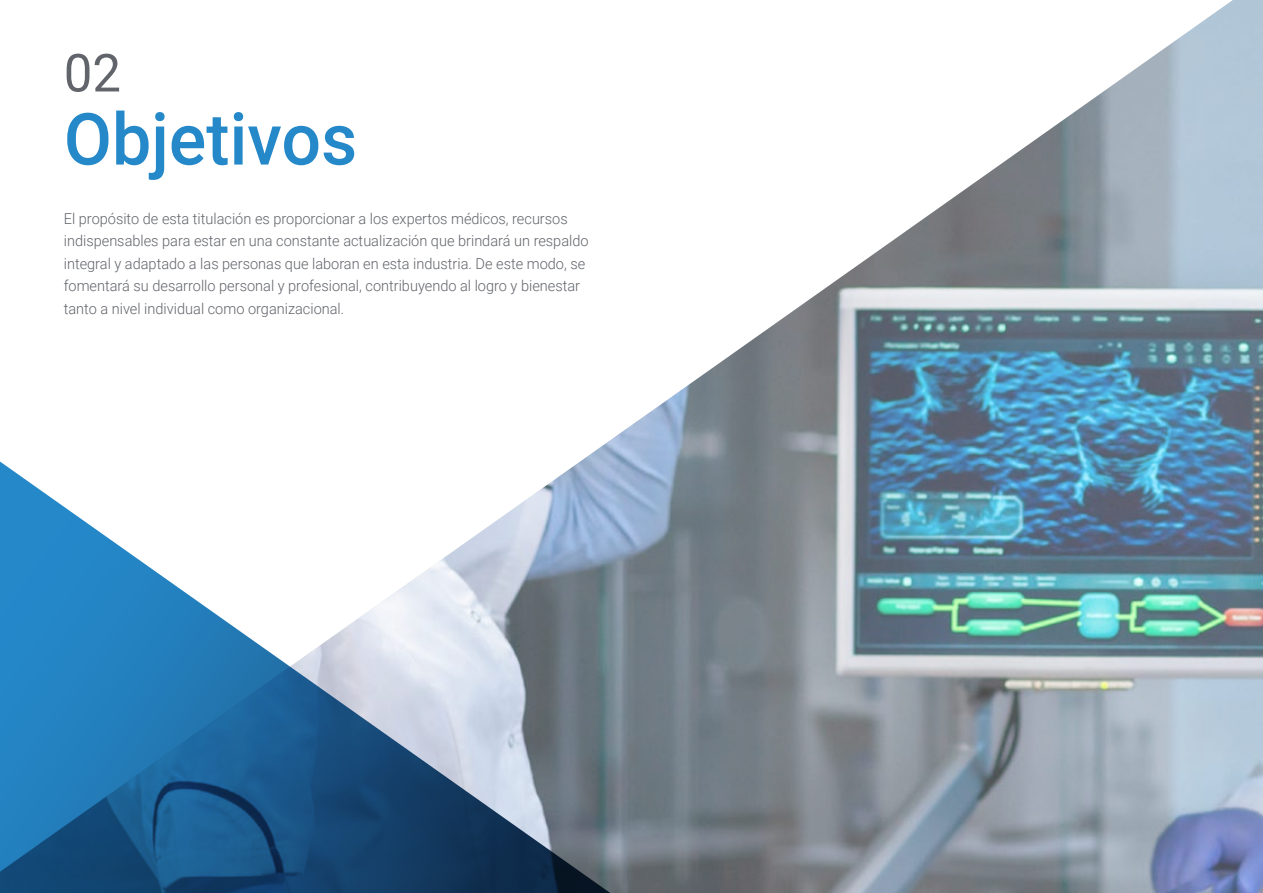
<style>
.page{position:relative;width:1263px;height:893px;background:#fff}
.page>*{position:absolute;margin:0;border:0;box-sizing:border-box;transform-origin:0 0}
.t1{font:500 72px "Roboto";color:#2488c9}
.t2{font:52.5px "Roboto";color:#61646a}
.t3{font:300 15px/22.5px "Roboto";color:#61646a}
</style>
<div class="page">
<img style="left:602px;top:0;width:661px;height:893px">
<svg style="left:0;top:446px;width:640px;height:447px"></svg>
<h2 class="t2" style="left:64px;top:36px;width:59px">02</h2>
<h1 class="t1" style="left:64px;top:89px;width:295px">Objetivos</h1>
<p class="t3" style="left:64px;top:207px;width:526px">El propósito de esta titulación es proporcionar a los expertos médicos, recursos indispensables para estar en una constante actualización que brindará un respaldo integral y adaptado a las personas que laboran en esta industria. De este modo, se fomentará su desarrollo personal y profesional, contribuyendo al logro y bienestar tanto a nivel individual como organizacional.</p>
</div>
